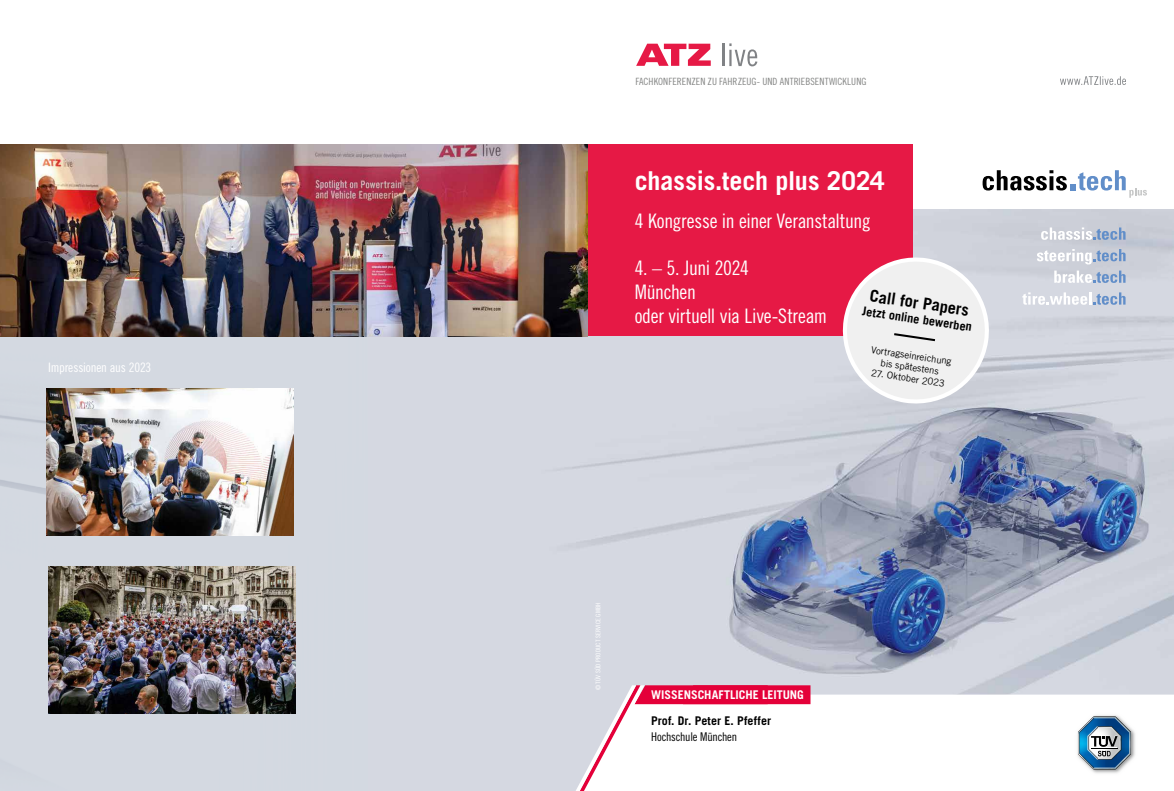
<style>
.page{position:relative;width:1174px;height:791px;background:#fff}
.page>*{position:absolute;margin:0;border:0;box-sizing:border-box;transform-origin:0 0}
.t1{font:700 26px "Trade Gothic LT Std";letter-spacing:-.005em;color:#fff}
.t2{font:20px/24px "Trade Gothic LT Std Cn 18";letter-spacing:-.015em;color:#fff}
.t3{font:700 16.4px "Trade Gothic LT Std";color:#000}
.t4{font:13px "Trade Gothic LT Std Cn 18";letter-spacing:-.015em;color:#fff}
.t5{font:700 12.3px "Trade Gothic LT Std";color:#000}
.t6{font:700 12px "Trade Gothic LT Std";color:#fff}
.t7{font:700 12px "Trade Gothic LT Std";letter-spacing:.015em;color:#000}
.t8{font:12px "Trade Gothic LT Std Cn 18";letter-spacing:-.015em;color:#000}
.t9{font:10px "Trade Gothic LT Std Cn 18";letter-spacing:.005em;color:#868786}
.t10{font:9.6px/11.5px "Trade Gothic LT Std";color:#000;text-align:center}
.t11{font:6.5px "Trade Gothic LT Std Cn 18";letter-spacing:.02em;color:#fff}
</style>
<div class="page">
<img style="left:367px;top:210px;width:807px;height:581px">
<div style="left:587px;top:145px;width:325px;height:191px;background:#e61945"></div>
<svg style="left:636px;top:44px;width:74px;height:22px"></svg>
<hr style="left:723px;top:43px;width:2px;height:23px;background:#808285">
<svg style="left:729px;top:43px;width:28px;height:23px"></svg>
<svg style="left:1060px;top:76px;width:66px;height:9px"></svg>
<svg style="left:1041px;top:227px;width:84px;height:13px"></svg>
<svg style="left:1036px;top:249px;width:89px;height:15px"></svg>
<svg style="left:1054px;top:271px;width:71px;height:12px"></svg>
<svg style="left:1022px;top:292px;width:103px;height:13px"></svg>
<svg style="left:982px;top:170px;width:165px;height:28px"></svg>
<svg style="left:810px;top:694px;width:364px;height:97px"></svg>
<img style="left:1074px;top:713px;width:63px;height:62px">
<svg style="left:1078px;top:716px;width:53px;height:53px"></svg>
<svg style="left:835px;top:250px;width:161px;height:156px"></svg>
<div style="left:0;top:336px;width:367px;height:455px;background:#d4d9e1"></div>
<svg style="left:575px;top:685px;width:235px;height:106px"></svg>
<img style="left:0;top:145px;width:587px;height:191px">
<img style="left:48px;top:566px;width:247px;height:147px">
<img style="left:46px;top:389px;width:247px;height:147px">
<p class="t4" style="left:48px;top:360px;width:105px">Impressionen aus 2023</p>
<p class="t9" style="left:635px;top:76px;width:232px">FACHKONFERENZEN ZU FAHRZEUG- UND ANTRIEBSENTWICKLUNG</p>
<h1 class="t1" style="left:634px;top:165px;width:251px">chassis.tech plus 2024</h1>
<p class="t2" style="left:634px;top:209px;width:237px">4 Kongresse in einer Veranstaltung</p>
<p class="t2" style="left:634px;top:255px;width:194px">4. – 5. Juni 2024<br>München<br>oder virtuell via Live-Stream</p>
<p class="t3" style="left:871px;top:285px;width:102px;rotate:9deg">Call for Papers</p>
<p class="t5" style="left:863px;top:304px;width:112px;rotate:8deg">Jetzt online bewerben</p>
<p class="t10" style="left:872px;top:344px;width:83px;rotate:8deg">Vortragseinreichung bis spätestens</p>
<p class="t10" style="left:872px;top:367px;width:76px;rotate:8deg">27. Oktober 2023</p>
<p class="t11" style="left:594px;top:690px;width:90px;rotate:-90deg">© TÜV SÜD PRODUCT SERVICE GMBH</p>
<p class="t6" style="left:651px;top:687px;width:154px">WISSENSCHAFTLICHE LEITUNG</p>
<p class="t7" style="left:651px;top:713px;width:122px">Prof. Dr. Peter E. Pfeffer</p>
<p class="t8" style="left:651px;top:729px;width:88px">Hochschule München</p>
</div>
